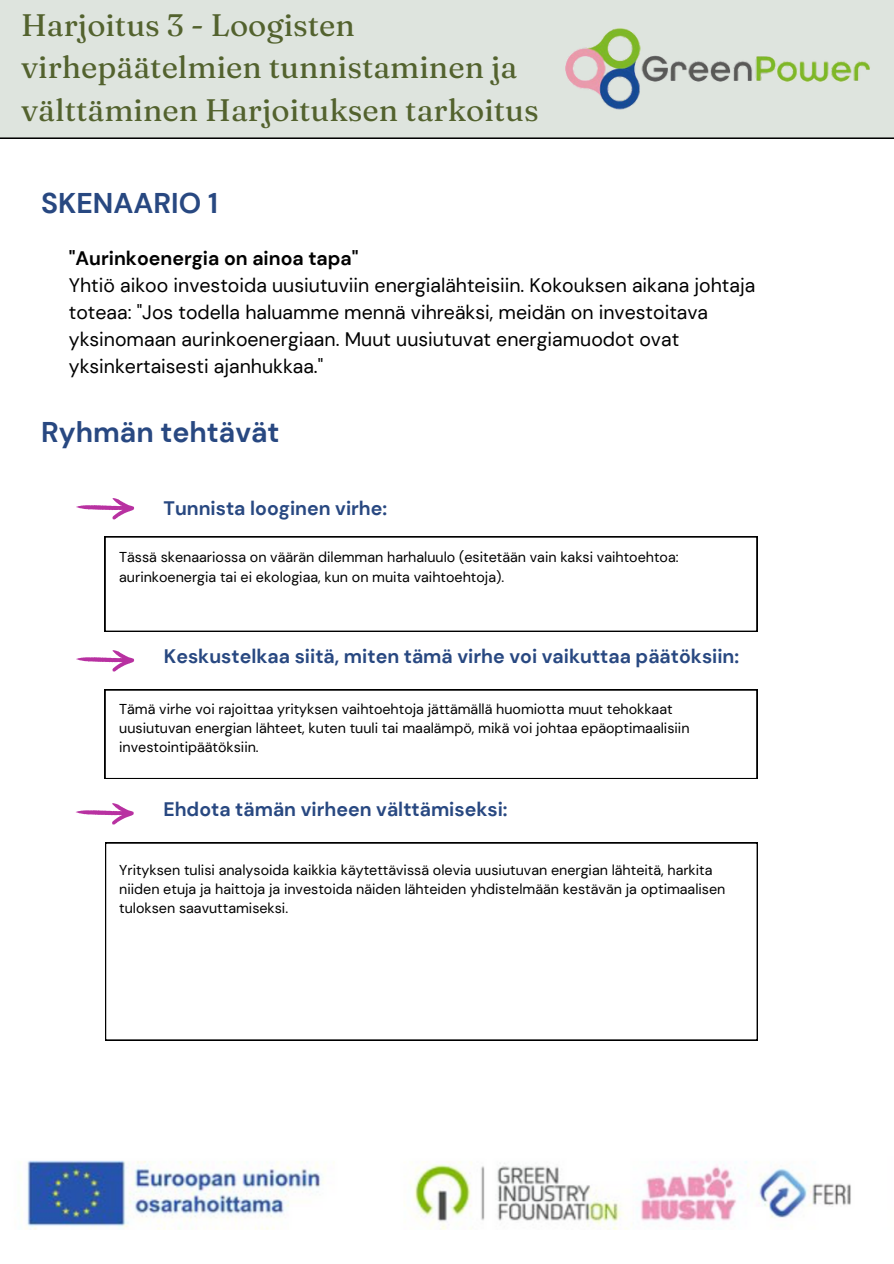
<style>
.page{position:relative;width:894px;height:1264px;background:#fff}
.page>*{position:absolute;margin:0;border:0;box-sizing:border-box;transform-origin:0 0}
.t1{font:31.05px/42.8px "Fraunces 9 pt";color:#53622e}
.t2{font:700 28.5px "DM Sans";color:#284881}
.t3{font:19.5px/27px "DM Sans";color:#000}
.t4{font:700 19.5px "DM Sans";color:#284881}
.t5{font:14.25px/19.2px "DM Sans";color:#000}
.s1{font-weight:700}
</style>
<div class="page">
<div style="left:0;top:0;width:893px;height:138px;background:#dee4de"></div>
<img style="left:542px;top:19px;width:351px;height:98px">
<img style="left:20px;top:1160px;width:831px;height:69px">
<svg style="left:76px;top:498px;width:58px;height:21px"></svg>
<svg style="left:76px;top:650px;width:58px;height:21px"></svg>
<svg style="left:75px;top:803px;width:59px;height:21px"></svg>
<svg style="left:105px;top:536px;width:652px;height:95px"></svg>
<svg style="left:105px;top:689px;width:652px;height:89px"></svg>
<svg style="left:105px;top:842px;width:652px;height:198px"></svg>
<h3 class="t1" style="left:21px;top:3px;width:519px">Harjoitus 3 - Loogisten virhepäätelmien tunnistaminen ja välttäminen Harjoituksen tarkoitus</h3>
<p class="t2" style="left:41px;top:185px;width:178px">SKENAARIO 1</p>
<h1 class="t3" style="left:69px;top:244px;width:687px"><span class="s1">"Aurinkoenergia on ainoa tapa"<br></span>Yhtiö aikoo investoida uusiutuviin energialähteisiin. Kokouksen aikana johtaja toteaa: "Jos todella haluamme mennä vihreäksi, meidän on investoitava yksinomaan aurinkoenergiaan. Muut uusiutuvat energiamuodot ovat yksinkertaisesti ajanhukkaa."</h1>
<h5 class="t2" style="left:41px;top:414px;width:240px">Ryhmän tehtävät</h5>
<h2 class="t4" style="left:163px;top:496px;width:225px">Tunnista looginen virhe:</h2>
<p class="t5" style="left:119px;top:548px;width:560px">Tässä skenaariossa on väärän dilemman harhaluulo (esitetään vain kaksi vaihtoehtoa: aurinkoenergia tai ei ekologiaa, kun on muita vaihtoehtoja).</p>
<p class="t4" style="left:164px;top:643px;width:576px">Keskustelkaa siitä, miten tämä virhe voi vaikuttaa päätöksiin:</p>
<p class="t5" style="left:119px;top:699px;width:571px">Tämä virhe voi rajoittaa yrityksen vaihtoehtoja jättämällä huomiotta muut tehokkaat uusiutuvan energian lähteet, kuten tuuli tai maalämpö, mikä voi johtaa epäoptimaalisiin investointipäätöksiin.</p>
<h4 class="t4" style="left:163px;top:796px;width:345px">Ehdota tämän virheen välttämiseksi:</h4>
<h4 class="t5" style="left:119px;top:860px;width:607px">Yrityksen tulisi analysoida kaikkia käytettävissä olevia uusiutuvan energian lähteitä, harkita niiden etuja ja haittoja ja investoida näiden lähteiden yhdistelmään kestävän ja optimaalisen tuloksen saavuttamiseksi.</h4>
</div>
